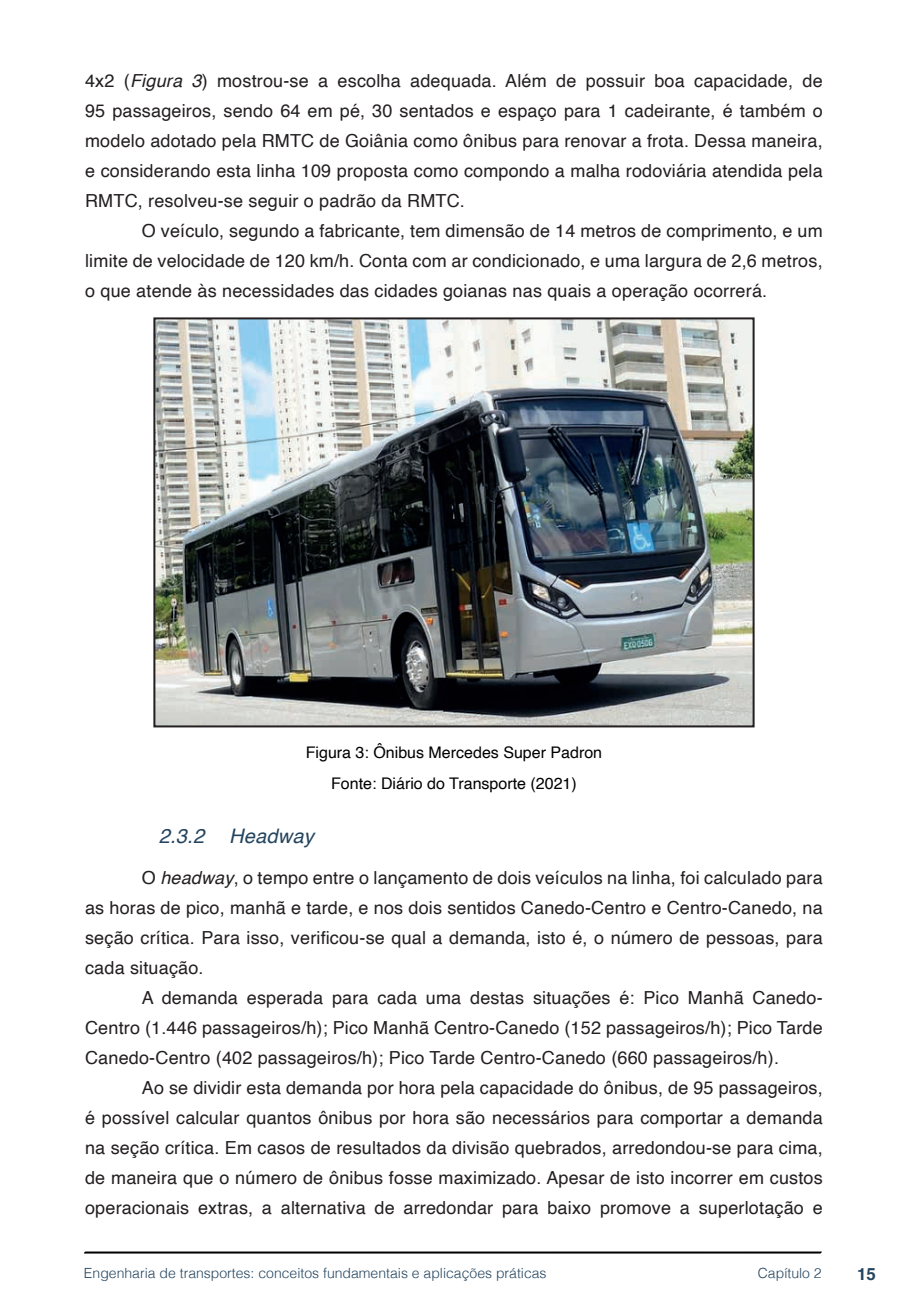
<style>
.page{position:relative;width:908px;height:1304px;background:#fff}
.page>*{position:absolute;margin:0;border:0;box-sizing:border-box;transform-origin:0 0}
.t1{font:italic 20px "Helvetica";letter-spacing:.01em;color:#23445f}
.t2{font:18px/30px "Helvetica";letter-spacing:.01em;color:#231f20;text-align:justify}
.t3{font:700 16.8px "Helvetica";color:#23445f}
.t4{font:16px/30.6px "Helvetica";color:#000;text-align:center}
.t5{font:300 14px "Helvetica";color:#23445f}
.s1{font-style:italic}
</style>
<div class="page">
<svg style="left:84px;top:1251px;width:737px;height:3px;background:#515151"></svg>
<img style="left:156px;top:320px;width:595px;height:404px">
<div style="left:153px;top:317px;width:601px;height:410px;border:2px solid #231f20"></div>
<p class="t2" style="left:85px;top:66px;width:738px">4x2 (<span class="s1">Figura 3</span>) mostrou-se a escolha adequada. Além de possuir boa capacidade, de 95 passageiros, sendo 64 em pé, 30 sentados e espaço para 1 cadeirante, é também o modelo adotado pela RMTC de Goiânia como ônibus para renovar a frota. Dessa maneira, e considerando esta linha 109 proposta como compondo a malha rodoviária atendida pela RMTC, resolveu-se seguir o padrão da RMTC.</p>
<p class="t2" style="left:85px;top:216px;width:738px;text-indent:57px">O veículo, segundo a fabricante, tem dimensão de 14 metros de comprimento, e um limite de velocidade de 120 km/h. Conta com ar condicionado, e uma largura de 2,6 metros, o que atende às necessidades das cidades goianas nas quais a operação ocorrerá.</p>
<p class="t4" style="left:305px;top:738px;width:298px">Figura 3: Ônibus Mercedes Super Padron<br>Fonte: Diário do Transporte (2021)</p>
<p class="t1" style="left:159px;top:820px;width:47px">2.3.2</p>
<p class="t1" style="left:229px;top:820px;width:86px">Headway</p>
<p class="t2" style="left:85px;top:863px;width:738px;text-indent:57px">O <span class="s1">headway</span>, o tempo entre o lançamento de dois veículos na linha, foi calculado para as horas de pico, manhã e tarde, e nos dois sentidos Canedo-Centro e Centro-Canedo, na seção crítica. Para isso, verificou-se qual a demanda, isto é, o número de pessoas, para cada situação.</p>
<p class="t2" style="left:85px;top:983px;width:738px;text-indent:57px">A demanda esperada para cada uma destas situações é: Pico Manhã Canedo-Centro (1.446 passageiros/h); Pico Manhã Centro-Canedo (152 passageiros/h); Pico Tarde Canedo-Centro (402 passageiros/h); Pico Tarde Centro-Canedo (660 passageiros/h).</p>
<p class="t2" style="left:85px;top:1073px;width:738px;text-indent:57px">Ao se dividir esta demanda por hora pela capacidade do ônibus, de 95 passageiros, é possível calcular quantos ônibus por hora são necessários para comportar a demanda na seção crítica. Em casos de resultados da divisão quebrados, arredondou-se para cima, de maneira que o número de ônibus fosse maximizado. Apesar de isto incorrer em custos operacionais extras, a alternativa de arredondar para baixo promove a superlotação e</p>
<p class="t5" style="left:84px;top:1261px;width:464px">Engenharia de transportes: conceitos fundamentais e aplicações práticas</p>
<p class="t5" style="left:757px;top:1261px;width:65px">Capítulo 2</p>
<p class="t3" style="left:856px;top:1264px;width:20px">15</p>
</div>
